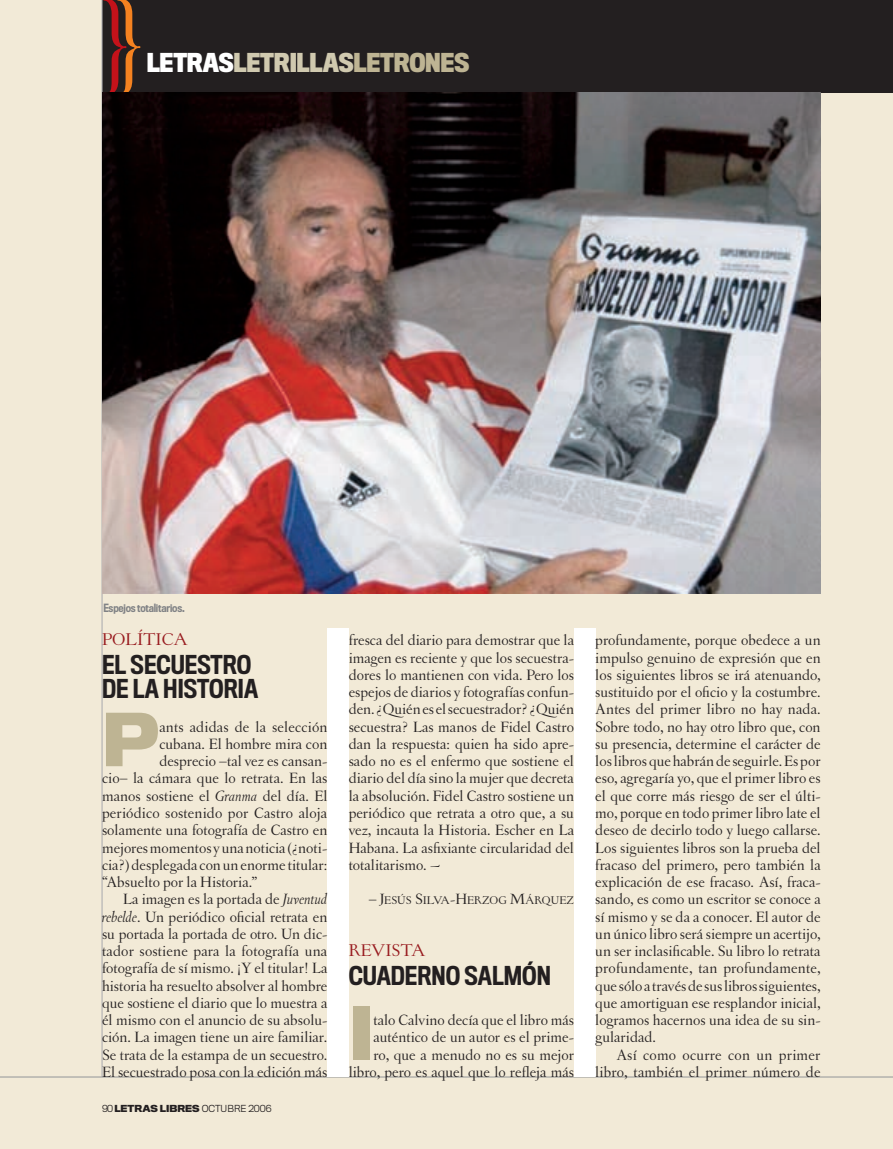
<style>
.page{position:relative;width:893px;height:1149px;background:#fff}
.page>*{position:absolute;margin:0;border:0;box-sizing:border-box;transform-origin:0 0}
.t1{font:700 67.65px "Titling Gothic FB Normal";color:#beb493}
.t2{font:500 24px/24px "Titling Gothic FB Cond";color:#231f20}
.t3{font:700 24px "Titling Gothic FB Cond";letter-spacing:-.01em;color:#d0c9af}
.t4{font:18px "Letras Oldstyle Expert";color:#981a1e}
.t5{font:15.75px/17.2px "Letras Oldstyle";color:#231f20;text-align:justify}
.t6{font:11.85px "Letras Oldstyle Expert";color:#231f20}
.t7{font:500 10.5px "Titling Gothic FB Cond";letter-spacing:-.02em;color:#808285}
.t8{font:300 9px "Titling Gothic FB Normal";color:#231f20}
.s1{color:#fff}
.s2{color:#beb493}
.s3{font-style:italic}
.s4{font-weight:700}
.s5{font-size:15.75px}
</style>
<div class="page">
<div style="left:0;top:0;width:893px;height:1148px;background:#f2ead7"></div>
<div style="left:102px;top:0;width:791px;height:93px;background:#231f20"></div>
<hr style="left:102px;top:0;width:1px;height:1076px;background:#a8a9ad">
<hr style="left:0;top:1076px;width:893px;height:1px;background:#939598">
<div style="left:327px;top:628px;width:22px;height:448px;background:#fff"></div>
<div style="left:574px;top:628px;width:21px;height:448px;background:#fff"></div>
<svg style="left:103px;top:0;width:38px;height:92px"></svg>
<img style="left:102px;top:92px;width:719px;height:501px">
<h2 class="t3" style="left:147px;top:48px;width:324px"><span class="s1">LETRAS</span>LETRILLAS<span class="s2">LETRONES</span></h2>
<p class="t7" style="left:103px;top:601px;width:83px">ESPEJOS TOTALITARIOS.</p>
<p class="t4" style="left:102px;top:629px;width:87px">POLÍTICA</p>
<h2 class="t2" style="left:102px;top:652px;width:155px">EL SECUESTRO<br>DE LA HISTORIA</h2>
<h1 class="t1" style="left:102px;top:697px;width:59px">P</h1>
<p class="t5" style="left:159px;top:717px;width:170px">ants adidas de la selección</p>
<p class="t5" style="left:159px;top:735px;width:170px">cubana. El hombre mira con</p>
<p class="t5" style="left:159px;top:752px;width:170px">desprecio –tal vez es cansan-</p>
<p class="t5" style="left:102px;top:769px;width:227px">cio– la cámara que lo retrata. En las</p>
<p class="t5" style="left:102px;top:786px;width:227px">manos sostiene el <span class="s3">Granma</span> del día. El</p>
<p class="t5" style="left:102px;top:804px;width:227px">periódico sostenido por Castro aloja</p>
<p class="t5" style="left:102px;top:821px;width:227px">solamente una fotografía de Castro en</p>
<p class="t5" style="left:102px;top:838px;width:227px">mejores momentos y una noticia (¿noti-</p>
<p class="t5" style="left:102px;top:855px;width:227px">cia?) desplegada con un enorme titular:</p>
<p class="t5" style="left:102px;top:873px;width:157px">“Absuelto por la Historia.”</p>
<p class="t5" style="left:123px;top:890px;width:206px">La imagen es la portada de <span class="s3">Juventud</span></p>
<p class="t5" style="left:102px;top:907px;width:227px"><span class="s3">rebelde</span>. Un periódico oficial retrata en</p>
<p class="t5" style="left:102px;top:924px;width:227px">su portada la portada de otro. Un dic-</p>
<p class="t5" style="left:102px;top:942px;width:227px">tador sostiene para la fotografía una</p>
<p class="t5" style="left:102px;top:959px;width:227px">fotografía de sí mismo. ¡Y el titular! La</p>
<p class="t5" style="left:102px;top:976px;width:227px">historia ha resuelto absolver al hombre</p>
<p class="t5" style="left:102px;top:993px;width:227px">que sostiene el diario que lo muestra a</p>
<p class="t5" style="left:102px;top:1011px;width:227px">él mismo con el anuncio de su absolu-</p>
<p class="t5" style="left:102px;top:1028px;width:227px">ción. La imagen tiene un aire familiar.</p>
<p class="t5" style="left:102px;top:1045px;width:227px">Se trata de la estampa de un secuestro.</p>
<p class="t5" style="left:102px;top:1062px;width:227px">El secuestrado posa con la edición más</p>
<p class="t8" style="left:102px;top:1102px;width:171px">90 <span class="s4">LETRAS LIBRES</span> OCTUBRE 2006</p>
<p class="t5" style="left:349px;top:631px;width:227px">fresca del diario para demostrar que la imagen es reciente y que los secuestra&shy;dores lo mantienen con vida. Pero los espejos de diarios y fotografías confun&shy;den. ¿Quién es el secuestrador? ¿Quién secuestra? Las manos de Fidel Castro dan la respuesta: quien ha sido apre&shy;sado no es el enfermo que sostiene el diario del día sino la mujer que decreta la absolución. Fidel Castro sostiene un periódico que retrata a otro que, a su vez, incauta la Historia. Escher en La Habana. La asfixiante circularidad del totalitarismo. ~</p>
<p class="t6" style="left:369px;top:893px;width:207px"><span class="s5">– J</span>ESÚS <span class="s5">S</span>ILVA<span class="s5">-H</span>ERZOG <span class="s5">M</span>ÁRQUEZ</p>
<p class="t4" style="left:349px;top:939px;width:79px">REVISTA</p>
<h2 class="t2" style="left:349px;top:963px;width:204px">CUADERNO SALMÓN</h2>
<h1 class="t1" style="left:349px;top:990px;width:18px">I</h1>
<p class="t5" style="left:349px;top:1011px;width:227px;text-align:right">talo Calvino decía que el libro más auténtico de un autor es el prime-<br>ro, que a menudo no es su mejor libro, pero es aquel que lo refleja más</p>
<p class="t5" style="left:595px;top:631px;width:227px">profundamente, porque obedece a un impulso genuino de expresión que en los siguientes libros se irá atenuando, sustituido por el oficio y la costumbre.<br>Antes del primer libro no hay nada.<br>Sobre todo, no hay otro libro que, con su presencia, determine el carácter de los libros que habrán de seguirle. Es por eso, agregaría yo, que el primer libro es el que corre más riesgo de ser el últi&shy;mo, porque en todo primer libro late el deseo de decirlo todo y luego callarse.<br>Los siguientes libros son la prueba del fracaso del primero, pero también la explicación de ese fracaso. Así, fraca&shy;sando, es como un escritor se conoce a sí mismo y se da a conocer. El autor de un único libro será siempre un acertijo, un ser inclasificable. Su libro lo retrata profundamente, tan profundamente, que sólo a través de sus libros siguientes, que amortiguan ese resplandor inicial, logramos hacernos una idea de su sin&shy;gularidad.</p>
<p class="t5" style="left:595px;top:1045px;width:227px;text-align:right">Así como ocurre con un primer libro, también el primer número de</p>
</div>
